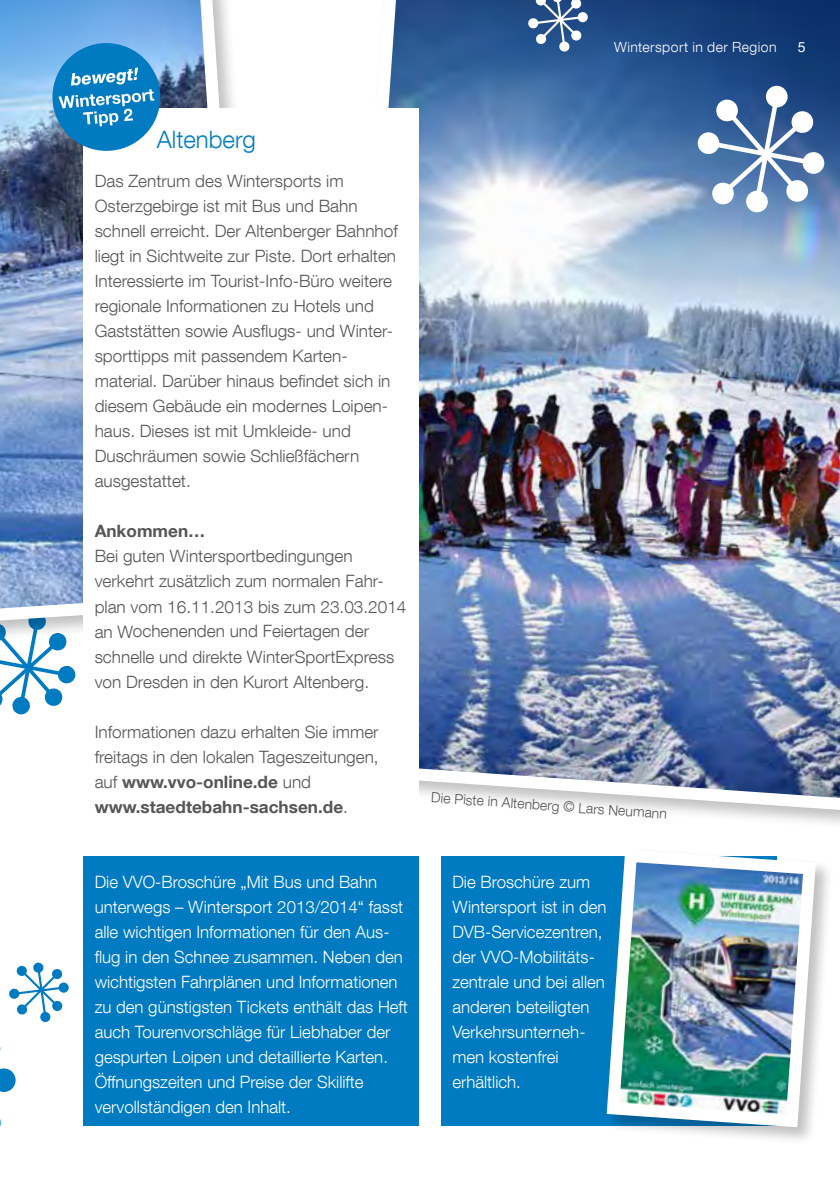
<style>
.page{position:relative;width:840px;height:1191px;background:#fff}
.page>*{position:absolute;margin:0;border:0;box-sizing:border-box;transform-origin:0 0}
.t1{font:300 24px "Helvetica Neue LT Com";color:#007bc2}
.t2{font:300 17px/25px "Helvetica Neue LT Com";color:#565656}
.t3{font:300 17px/25px "Helvetica Neue LT Com";color:#fff}
.t4{font:700 17px "Helvetica Neue LT Com";color:#565656}
.t5{font:300 14px "Helvetica Neue LT Com";color:#565656}
.t6{font:300 14px "Helvetica Neue LT Com";letter-spacing:.03em;color:#fff}
.t7{font:14px "Helvetica Neue LT Com";color:#fff}
.s1{font-weight:700}
</style>
<div class="page">
<svg style="left:0;top:695px;width:63px;height:20px"></svg>
<img style="left:388px;top:0;width:451px;height:820px">
<img style="left:0;top:0;width:233px;height:682px">
<div style="left:83px;top:108px;width:336px;height:722px;background:#fff"></div>
<div style="left:52px;top:43px;width:108px;height:108px;background:#007bc2;border-radius:50%"></div>
<svg style="left:58px;top:68px;width:96px;height:58px"></svg>
<div style="left:83px;top:856px;width:336px;height:269px;background:#007bc2"></div>
<svg style="left:0;top:962px;width:69px;height:165px"></svg>
<div style="left:441px;top:856px;width:335px;height:269px;background:#007bc2"></div>
<div style="left:604px;top:847px;width:229px;height:298px;background:#000;opacity:.25"></div>
<img style="left:600px;top:847px;width:221px;height:286px">
<svg style="left:697px;top:85px;width:127px;height:128px"></svg>
<svg style="left:527px;top:0;width:60px;height:52px"></svg>
<p class="t6" style="left:614px;top:38px;width:164px">Wintersport in der Region</p>
<p class="t7" style="left:797px;top:38px;width:9px">5</p>
<h1 class="t1" style="left:157px;top:124px;width:101px">Altenberg</h1>
<p class="t2" style="left:95px;top:168px;width:304px">Das Zentrum des Wintersports im Osterzgebirge ist mit Bus und Bahn schnell erreicht. Der Altenberger Bahnhof liegt in Sichtweite zur Piste. Dort erhalten Interessierte im Tourist-Info-Büro weitere regionale Informationen zu Hotels und Gaststätten sowie Ausflugs- und Winter&shy;sporttipps mit passendem Karten&shy;material. Darüber hinaus befindet sich in diesem Gebäude ein modernes Loipen&shy;haus. Dieses ist mit Umkleide- und Duschräumen sowie Schließfächern ausgestattet.</p>
<p class="t4" style="left:95px;top:520px;width:112px">Ankommen…</p>
<p class="t2" style="left:95px;top:543px;width:313px">Bei guten Wintersportbedingungen verkehrt zusätzlich zum normalen Fahr&shy;plan vom 16.11.2013 bis zum 23.03.2014 an Wochenenden und Feiertagen der schnelle und direkte WinterSportExpress von Dresden in den Kurort Altenberg.</p>
<p class="t2" style="left:95px;top:718px;width:285px">Informationen dazu erhalten Sie immer freitags in den lokalen Tageszeitungen, auf <span class="s1">www.vvo-online.de</span> und <span class="s1">www.staedtebahn-sachsen.de</span>.</p>
<p class="t5" style="left:431px;top:788px;width:238px;rotate:4deg">Die Piste in Altenberg © Lars Neumann</p>
<p class="t3" style="left:95px;top:868px;width:314px">Die VVO-Broschüre „Mit Bus und Bahn unterwegs – Wintersport 2013/2014“ fasst alle wichtigen Informationen für den Aus&shy;flug in den Schnee zusammen. Neben den wichtigsten Fahrplänen und Informationen zu den günstigsten Tickets enthält das Heft auch Tourenvorschläge für Liebhaber der gespurten Loipen und detaillierte Karten.<br>Öffnungszeiten und Preise der Skilifte vervollständigen den Inhalt.</p>
<p class="t3" style="left:452px;top:868px;width:156px">Die Broschüre zum<br>Wintersport ist in den<br>DVB-Servicezentren, der VVO-Mobilitäts&shy;zentrale und bei allen anderen beteiligten<br>Verkehrsunterneh&shy;men kostenfrei erhältlich.</p>
</div>
